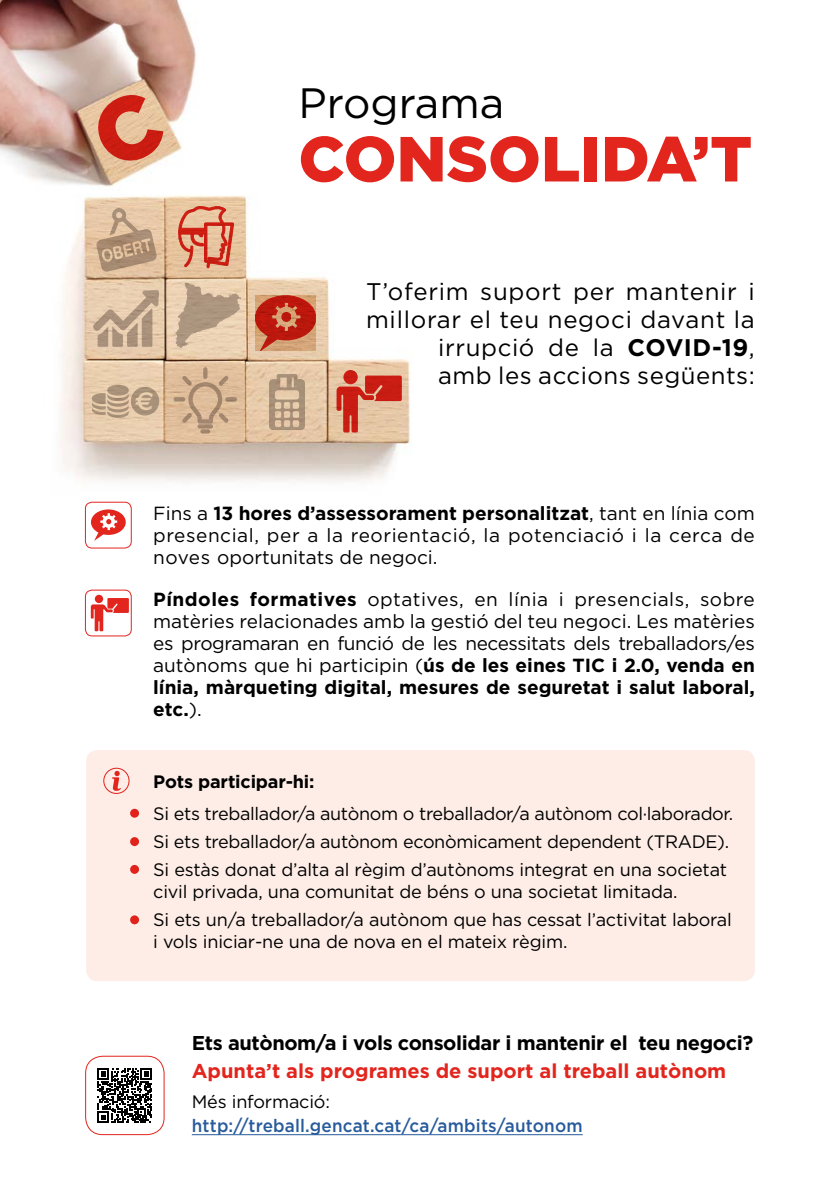
<style>
.page{position:relative;width:840px;height:1191px;background:#fff}
.page>*{position:absolute;margin:0;border:0;box-sizing:border-box;transform-origin:0 0}
.t1{font:900 63.6px "Gotham";color:#e2251d}
.t2{font:42.4px "Gotham";color:#000}
.t3{font:24px/28px "Gotham";letter-spacing:.03em;color:#000}
.t4{font:700 20px "Gotham";letter-spacing:-.02em;color:#000}
.t5{font:700 20px "Gotham";color:#e2251d}
.t6{font:19px/22px "Gotham";color:#000;text-align:justify}
.t7{font:19px/22px "Gotham";letter-spacing:.03em;color:#000}
.t8{font:700 19px "Gotham";color:#000}
.t9{font:18px/22px "Gotham";letter-spacing:-.01em;color:#000}
.t10{font:500 18px "Gotham";letter-spacing:.01em;color:#275b9b;scale:.95 1}
.t11{font:700 18px "Gotham";letter-spacing:-.01em;color:#000}
.s1{font-weight:700}
.s2{font-weight:400}
</style>
<div class="page">
<img style="left:59px;top:195px;width:352px;height:321px">
<svg style="left:176px;top:204px;width:58px;height:66px;background:#de8f72"></svg>
<svg style="left:255px;top:296px;width:61px;height:54px;background:#c5533a"></svg>
<div style="left:282px;top:312px;width:9px;height:9px;background:#b8160c;border-radius:50%"></div>
<div style="left:282px;top:312px;width:9px;height:9px;border:1px solid #e2251d;border-radius:50%"></div>
<svg style="left:343px;top:370px;width:14px;height:14px"></svg>
<svg style="left:336px;top:375px;width:65px;height:57px;background:#d7745e"></svg>
<svg style="left:197px;top:424px;width:16px;height:4px"></svg>
<svg style="left:200px;top:429px;width:10px;height:4px"></svg>
<svg style="left:225px;top:397px;width:12px;height:4px"></svg>
<svg style="left:173px;top:397px;width:12px;height:4px"></svg>
<svg style="left:203px;top:367px;width:4px;height:12px"></svg>
<svg style="left:182px;top:376px;width:46px;height:47px;background:#cbab8b"></svg>
<svg style="left:173px;top:282px;width:69px;height:67px;background:#cfb79d"></svg>
<svg style="left:93px;top:290px;width:66px;height:57px;background:#ccb399"></svg>
<svg style="left:92px;top:385px;width:67px;height:33px;background:#c7ad91"></svg>
<svg style="left:269px;top:374px;width:36px;height:56px;background:#bfa48a"></svg>
<svg style="left:96px;top:207px;width:61px;height:65px;background:#caab8d"></svg>
<img style="left:0;top:0;width:196px;height:187px">
<svg style="left:93px;top:93px;width:70px;height:72px;background:#d87d64"></svg>
<div style="left:85px;top:590px;width:46px;height:46px;border:1px solid #e2251d;border-radius:7px"></div>
<div style="left:95px;top:595px;width:8px;height:8px;background:#e2251d;border-radius:50%"></div>
<svg style="left:91px;top:598px;width:38px;height:33px"></svg>
<div style="left:86px;top:750px;width:668px;height:231px;background:#fdede6;border-radius:11px"></div>
<svg style="left:112px;top:771px;width:9px;height:20px"></svg>
<div style="left:103px;top:767px;width:26px;height:27px;border:1px solid #e2251d;border-radius:50%"></div>
<svg style="left:97px;top:1068px;width:55px;height:54px"></svg>
<div style="left:85px;top:1055px;width:79px;height:80px;border:1px solid #e2251d;border-radius:17px"></div>
<svg style="left:85px;top:502px;width:46px;height:46px"></svg>
<div style="left:85px;top:502px;width:46px;height:46px;border:1px solid #e2251d;border-radius:7px"></div>
<hr style="left:192px;top:1134px;width:390px;height:1px;background:#275b9b">
<p class="t2" style="left:298px;top:79px;width:207px">Programa</p>
<p class="t1" style="left:298px;top:115px;width:455px">CONSOLIDA’T</p>
<p class="t3" style="left:366px;top:277px;width:390px">T’oferim suport per mantenir i millorar el teu negoci davant la</p>
<p class="t3" style="left:438px;top:333px;width:318px">irrupció de la <span class="s1">COVID-19</span>,</p>
<p class="t3" style="left:438px;top:361px;width:318px">amb les accions següents:</p>
<p class="t8" style="left:153px;top:502px;width:602px"><span class="s2">Fins a</span> 13 hores d’assessorament personalitzat<span class="s2">, tant en línia com</span></p>
<p class="t7" style="left:153px;top:523px;width:602px">presencial, per a la reorientació, la potenciació i la cerca de noves oportunitats de negoci.</p>
<p class="t6" style="left:153px;top:587px;width:602px"><span class="s1">Píndoles formatives</span> optatives, en línia i presencials, sobre matèries relacionades amb la gestió del teu negoci. Les matèries es programaran en funció de les necessitats dels treballadors/es autònoms que hi participin (<span class="s1">ús de les eines TIC i 2.0, venda en línia, màrqueting digital, mesures de seguretat i salut laboral, etc.</span>).</p>
<p class="t11" style="left:153px;top:771px;width:163px">Pots participar-hi:</p>
<p class="t9" style="left:153px;top:802px;width:581px">Si ets treballador/a autònom o treballador/a autònom col·laborador.</p>
<p class="t9" style="left:153px;top:830px;width:577px">Si ets treballador/a autònom econòmicament dependent (TRADE).</p>
<p class="t9" style="left:153px;top:858px;width:575px">Si estàs donat d’alta al règim d’autònoms integrat en una societat civil privada, una comunitat de béns o una societat limitada.</p>
<p class="t9" style="left:153px;top:908px;width:580px">Si ets un/a treballador/a autònom que has cessat l’activitat laboral i vols iniciar-ne una de nova en el mateix règim.</p>
<p class="t4" style="left:192px;top:1031px;width:562px">Ets autònom/a i vols consolidar i mantenir el teu negoci?</p>
<p class="t5" style="left:192px;top:1059px;width:535px">Apunta’t als programes de suport al treball autònom</p>
<p class="t9" style="left:192px;top:1090px;width:140px">Més informació:</p>
<p class="t10" style="left:192px;top:1115px;width:413px">http://treball.gencat.cat/ca/ambits/autonom</p>
</div>
